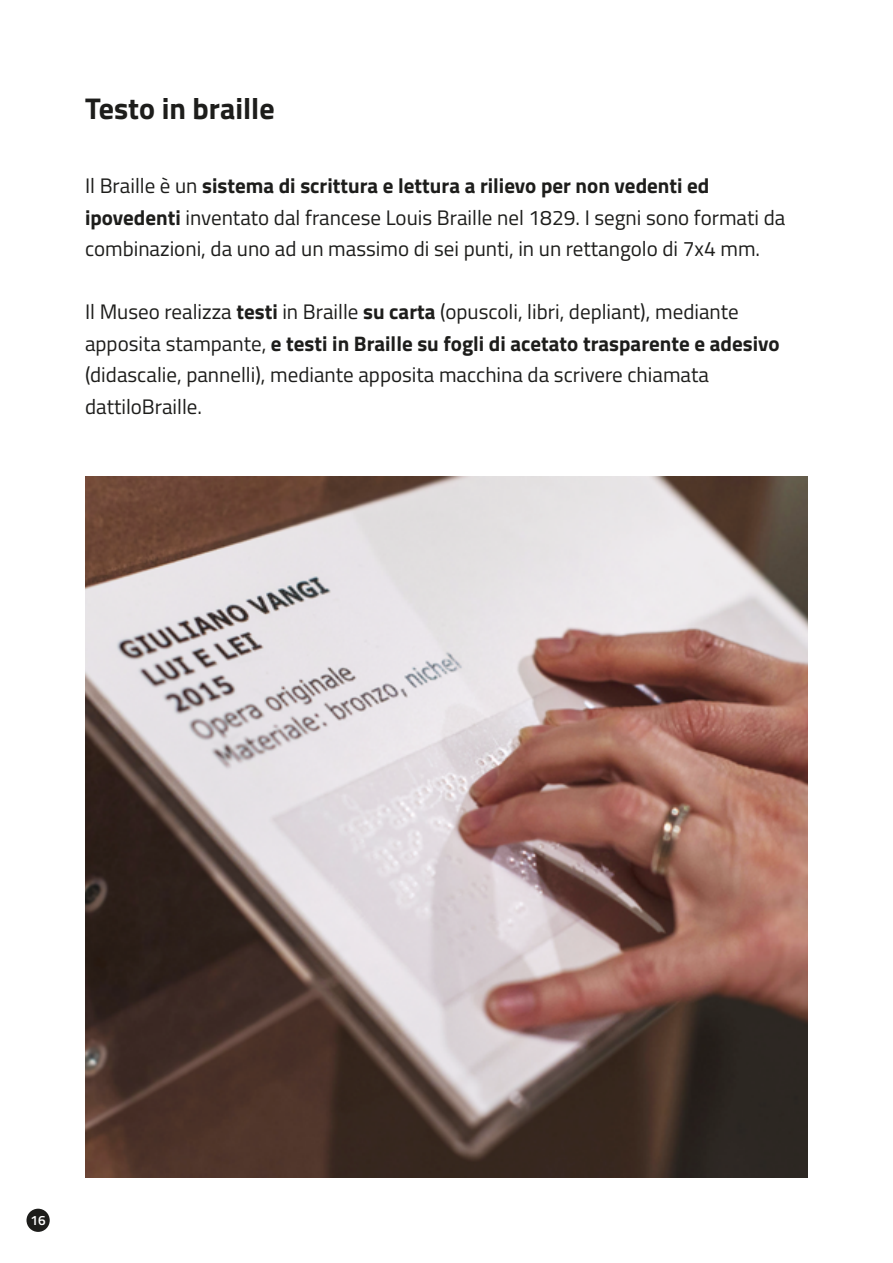
<style>
.page{position:relative;width:893px;height:1263px;background:#fff}
.page>*{position:absolute;margin:0;border:0;box-sizing:border-box;transform-origin:0 0}
.Titolo__H1{font:700 30px "Titillium Web";color:#1d1d1b}
.t1{font:21px/31.5px "Titillium Web";color:#1d1d1b}
.t2{font:600 13.5px "Titillium Web";color:#fff}
.s1{font-weight:700}
</style>
<div class="page">
<img style="left:85px;top:476px;width:723px;height:702px">
<div style="left:27px;top:1209px;width:23px;height:23px;background:#1d1d1b;border-radius:50%"></div>
<h1 class="Titolo__H1" style="left:85px;top:86px;width:191px">Testo in braille</h1>
<p class="t1" style="left:85px;top:169px;width:702px">Il Braille è un <span class="s1">sistema di scrittura e lettura a rilievo per non vedenti ed ipovedenti</span> inventato dal francese Louis Braille nel 1829. I segni sono formati da combinazioni, da uno ad un massimo di sei punti, in un rettangolo di 7x4 mm.</p>
<p class="t1" style="left:85px;top:295px;width:696px">Il Museo realizza <span class="s1">testi</span> in Braille <span class="s1">su carta</span> (opuscoli, libri, depliant), mediante apposita stampante, <span class="s1">e testi in Braille su fogli di acetato trasparente e adesivo </span>(didascalie, pannelli), mediante apposita macchina da scrivere chiamata dattiloBraille.</p>
<p class="t2" style="left:31px;top:1210px;width:17px">16</p>
</div>
